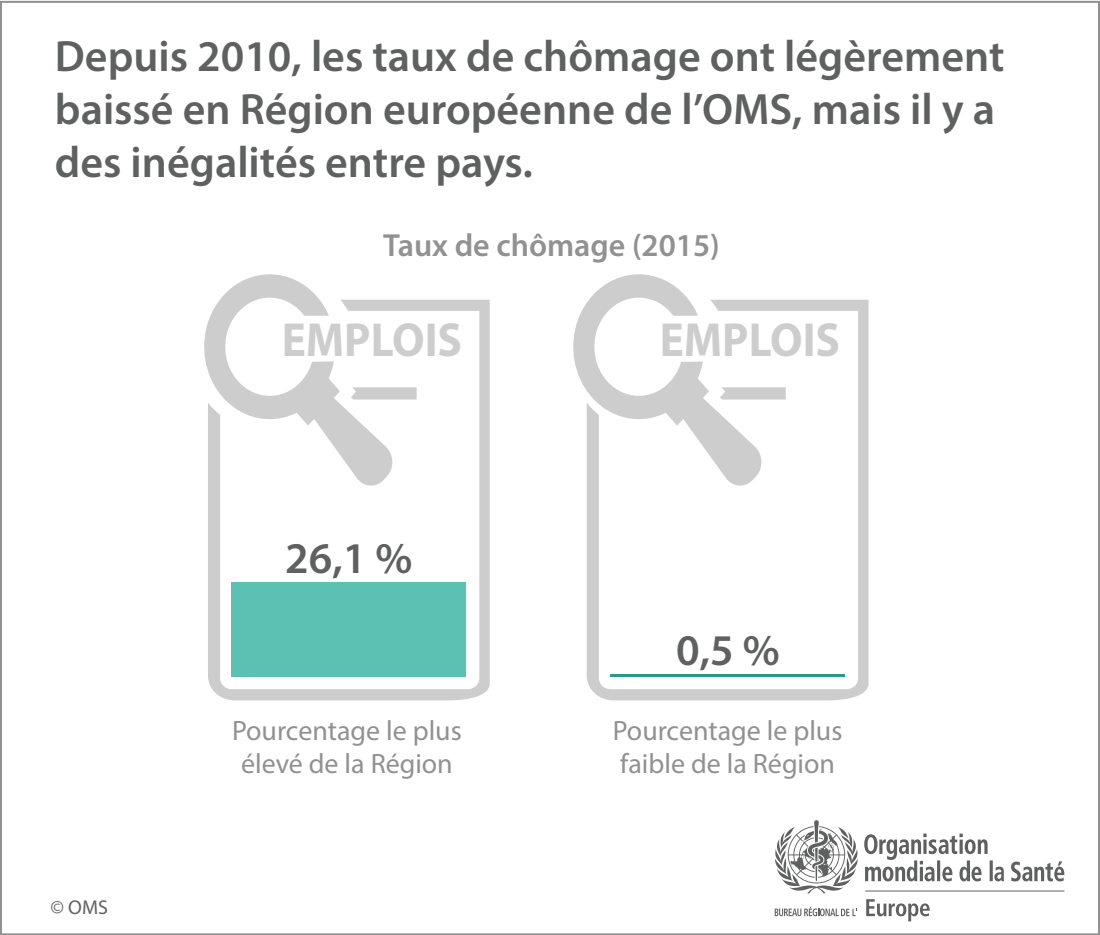
<style>
.page{position:relative;width:1100px;height:935px;background:#fff}
.page>*{position:absolute;margin:0;border:0;box-sizing:border-box;transform-origin:0 0}
.t1{font:700 48px "Myriad Pro";color:rgb(146 145 146/.45);scale:.95 1}
.t2{font:600 44px/52.8px "Myriad Pro";color:#5f6161}
.t3{font:600 32px "Myriad Pro";color:#929192}
.t4{font:28px/33.6px "Myriad Pro";color:#929192;text-align:center}
.t5{font:20px "Myriad Pro";color:#5f6160}
</style>
<div class="page">
<svg style="left:208px;top:300px;width:282px;height:400px"></svg>
<svg style="left:587px;top:300px;width:282px;height:400px"></svg>
<svg style="left:204px;top:274px;width:262px;height:211px"></svg>
<svg style="left:573px;top:274px;width:271px;height:211px"></svg>
<svg style="left:775px;top:820px;width:289px;height:73px"></svg>
<svg style="left:866px;top:899px;width:64px;height:22px"></svg>
<svg style="left:775px;top:906px;width:82px;height:10px"></svg>
<p class="t2" style="left:55px;top:29px;width:951px">Depuis 2010, les taux de chômage ont légèrement baissé en Région européenne de l’OMS, mais il y a des inégalités entre pays.</p>
<p class="t3" style="left:383px;top:225px;width:338px">Taux de chômage (2015)</p>
<p class="t1" style="left:282px;top:308px;width:191px">EMPLOIS</p>
<p class="t1" style="left:660px;top:308px;width:191px">EMPLOIS</p>
<p class="t2" style="left:285px;top:530px;width:129px">26,1 %</p>
<p class="t2" style="left:676px;top:622px;width:105px">0,5 %</p>
<p class="t5" style="left:51px;top:895px;width:59px">© OMS</p>
<p class="t4" style="left:232px;top:713px;width:231px">Pourcentage le plus élevé de la Région</p>
<p class="t4" style="left:613px;top:713px;width:231px;text-align:left">Pourcentage le plus faible de la Région</p>
</div>
